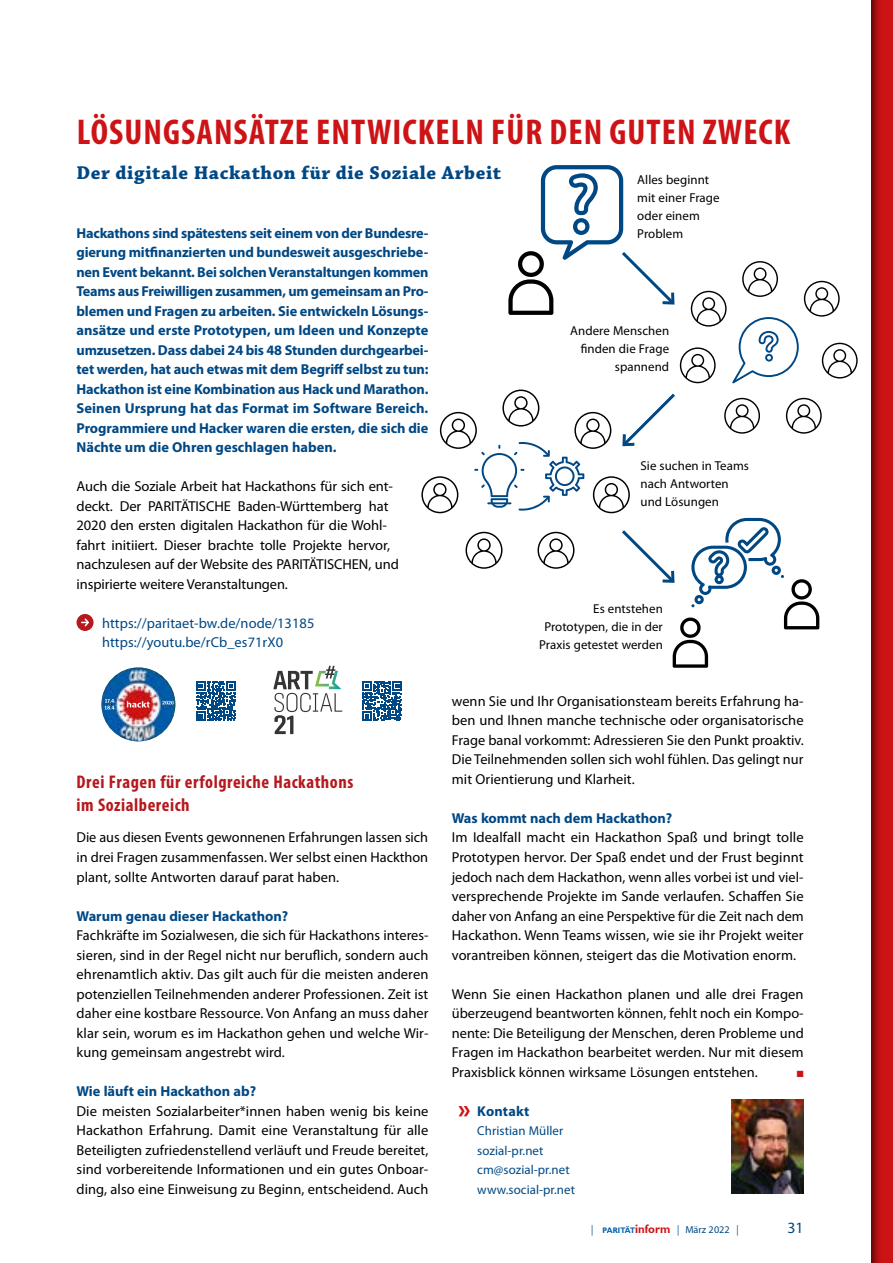
<style>
.page{position:relative;width:893px;height:1263px;background:#fff}
.page>*{position:absolute;margin:0;border:0;box-sizing:border-box;transform-origin:0 0}
.t1{font:700 condensed 36px "Myriad Pro";letter-spacing:.03em;color:#cd1316}
.t2{font:700 19.5px "Chaparral Pro";letter-spacing:.03em;color:#004884}
.t3{font:700 condensed 18.3px/22.5px "Myriad Pro";letter-spacing:.03em;color:#b5191e}
.t4{font:15.75px "Myriad";color:#004884}
.t5{font:14.4px/19.5px "Myriad Pro";color:#000;text-align:justify}
.t6{font:700 14.4px/19.5px "Myriad Pro";color:#004884;text-align:justify}
.t7{font:14.4px/19.5px "Myriad Pro";letter-spacing:.005em;color:#004884}
.t8{font:700 14.25px "Myriad Pro";letter-spacing:.015em;color:#004884}
.t9{font:12.9px/18px "Myriad Pro";letter-spacing:.005em;color:#000}
.t10{font:12.9px/19.5px "Myriad Pro";letter-spacing:.005em;color:#004884}
.t11{font:10.2px "Myriad";color:#004884}
.t12{font:9px "Zapf Dingbats ITC";color:#cd1316}
.s1{font-size:27px;color:#cd1316}
.s2{font-family:"Myriad Pro";font-style:italic;font-stretch:condensed;font-size:10.5px}
.s3{font-family:"Chantilly";font-weight:700;font-size:8.25px;color:#005da9}
.s4{font-family:"Chantilly";font-weight:700;font-size:12.75px;color:#cd1316}
</style>
<div class="page">
<div style="left:872px;top:0;width:21px;height:1263px;background:#000;opacity:.75"></div>
<svg style="left:196px;top:681px;width:40px;height:40px"></svg>
<svg style="left:362px;top:681px;width:40px;height:40px"></svg>
<div style="left:77px;top:614px;width:17px;height:17px;background:#b5191e;border-radius:50%"></div>
<svg style="left:82px;top:618px;width:7px;height:9px"></svg>
<img style="left:731px;top:1100px;width:73px;height:93px">
<svg style="left:508px;top:165px;width:350px;height:218px"></svg>
<svg style="left:421px;top:390px;width:401px;height:278px"></svg>
<img style="left:101px;top:667px;width:74px;height:74px;border-radius:37px">
<svg style="left:105px;top:699px;width:11px;height:11px"></svg>
<svg style="left:162px;top:701px;width:12px;height:4px"></svg>
<img style="left:127px;top:701px;width:23px;height:7px">
<svg style="left:274px;top:666px;width:68px;height:68px"></svg>
<h1 class="t1" style="left:77px;top:109px;width:715px">LÖSUNGSANSÄTZE ENTWICKELN FÜR DEN GUTEN ZWECK</h1>
<h2 class="t2" style="left:77px;top:162px;width:426px">Der digitale Hackathon für die Soziale Arbeit</h2>
<p class="t9" style="left:637px;top:170px;width:84px">Alles beginnt mit einer Frage oder einem<br>Problem</p>
<p class="t6" style="left:77px;top:223px;width:354px">Hackathons sind spätestens seit einem von der Bundesre&shy;gierung mitfinanzierten und bundesweit ausgeschriebe&shy;nen Event bekannt. Bei solchen Veranstaltungen kommen Teams aus Freiwilligen zusammen, um gemeinsam an Pro&shy;blemen und Fragen zu arbeiten. Sie entwickeln Lösungs&shy;ansätze und erste Prototypen, um Ideen und Konzepte umzusetzen. Dass dabei 24 bis 48 Stunden durchgearbei&shy;tet werden, hat auch etwas mit dem Begriff selbst zu tun:<br>Hackathon ist eine Kombination aus Hack und Marathon.<br>Seinen Ursprung hat das Format im Software Bereich.<br>Programmiere und Hacker waren die ersten, die sich die Nächte um die Ohren geschlagen haben.</p>
<p class="t5" style="left:77px;top:477px;width:324px;text-align:left">Auch die Soziale Arbeit hat Hackathons für sich ent&shy;deckt. Der PARITÄTISCHE Baden-Württemberg hat 2020 den ersten digitalen Hackathon für die Wohl&shy;fahrt initiiert. Dieser brachte tolle Projekte hervor, nachzulesen auf der Website des PARITÄTISCHEN, und inspirierte weitere Veranstaltungen.</p>
<p class="t7" style="left:102px;top:613px;width:214px">https://paritaet-bw.de/node/13185 https://youtu.be/rCb_es71rX0</p>
<p class="t9" style="left:570px;top:321px;width:100px;text-align:right">Andere Menschen finden die Frage spannend</p>
<p class="t9" style="left:640px;top:457px;width:110px">Sie suchen in Teams nach Antworten und Lösungen</p>
<p class="t9" style="left:539px;top:600px;width:125px;text-align:right">Es entstehen<br>Prototypen, die in der<br>Praxis getestet werden</p>
<p class="t3" style="left:77px;top:771px;width:278px">Drei Fragen für erfolgreiche Hackathons im Sozialbereich</p>
<p class="t5" style="left:77px;top:828px;width:353px">Die aus diesen Events gewonnenen Erfahrungen lassen sich in drei Fragen zusammenfassen. Wer selbst einen Hackthon plant, sollte Antworten darauf parat haben.</p>
<p class="t6" style="left:77px;top:905px;width:213px">Warum genau dieser Hackathon?</p>
<p class="t5" style="left:77px;top:925px;width:353px">Fachkräfte im Sozialwesen, die sich für Hackathons interes&shy;sieren, sind in der Regel nicht nur beruflich, sondern auch ehrenamtlich aktiv. Das gilt auch für die meisten anderen potenziellen Teilnehmenden anderer Professionen. Zeit ist daher eine kostbare Ressource. Von Anfang an muss daher klar sein, worum es im Hackathon gehen und welche Wir&shy;kung gemeinsam angestrebt wird.</p>
<p class="t6" style="left:77px;top:1081px;width:181px">Wie läuft ein Hackathon ab?</p>
<p class="t5" style="left:77px;top:1101px;width:353px">Die meisten Sozialarbeiter*innen haben wenig bis keine Hackathon Erfahrung. Damit eine Veranstaltung für alle Beteiligten zufriedenstellend verläuft und Freude bereitet, sind vorbereitende Informationen und ein gutes Onboar&shy;ding, also eine Einweisung zu Beginn, entscheidend. Auch</p>
<p class="t5" style="left:452px;top:691px;width:354px">wenn Sie und Ihr Organisationsteam bereits Erfahrung ha&shy;ben und Ihnen manche technische oder organisatorische Frage banal vorkommt: Adressieren Sie den Punkt proaktiv.<br>Die Teilnehmenden sollen sich wohl fühlen. Das gelingt nur mit Orientierung und Klarheit.</p>
<p class="t6" style="left:452px;top:808px;width:222px">Was kommt nach dem Hackathon?</p>
<p class="t5" style="left:452px;top:828px;width:353px">Im Idealfall macht ein Hackathon Spaß und bringt tolle Prototypen hervor. Der Spaß endet und der Frust beginnt jedoch nach dem Hackathon, wenn alles vorbei ist und viel&shy;versprechende Projekte im Sande verlaufen. Schaffen Sie daher von Anfang an eine Perspektive für die Zeit nach dem Hackathon. Wenn Teams wissen, wie sie ihr Projekt weiter vorantreiben können, steigert das die Motivation enorm.</p>
<p class="t5" style="left:452px;top:984px;width:354px">Wenn Sie einen Hackathon planen und alle drei Fragen überzeugend beantworten können, fehlt noch ein Kompo&shy;nente: Die Beteiligung der Menschen, deren Probleme und Fragen im Hackathon bearbeitet werden. Nur mit diesem Praxisblick können wirksame Lösungen entstehen.</p>
<p class="t12" style="left:797px;top:1069px;width:8px">■</p>
<p class="t8" style="left:458px;top:1101px;width:73px"><span class="s1">»</span> Kontakt</p>
<p class="t10" style="left:477px;top:1121px;width:99px">Christian Müller sozial-pr.net cm@sozial-pr.net www.social-pr.net</p>
<p class="t11" style="left:591px;top:1225px;width:148px"><span class="s2">|</span> <span class="s3">PARITÄT</span><span class="s4">inform</span> <span class="s2">|</span> März 2022 <span class="s2">|</span></p>
<p class="t4" style="left:787px;top:1220px;width:18px">31</p>
</div>
